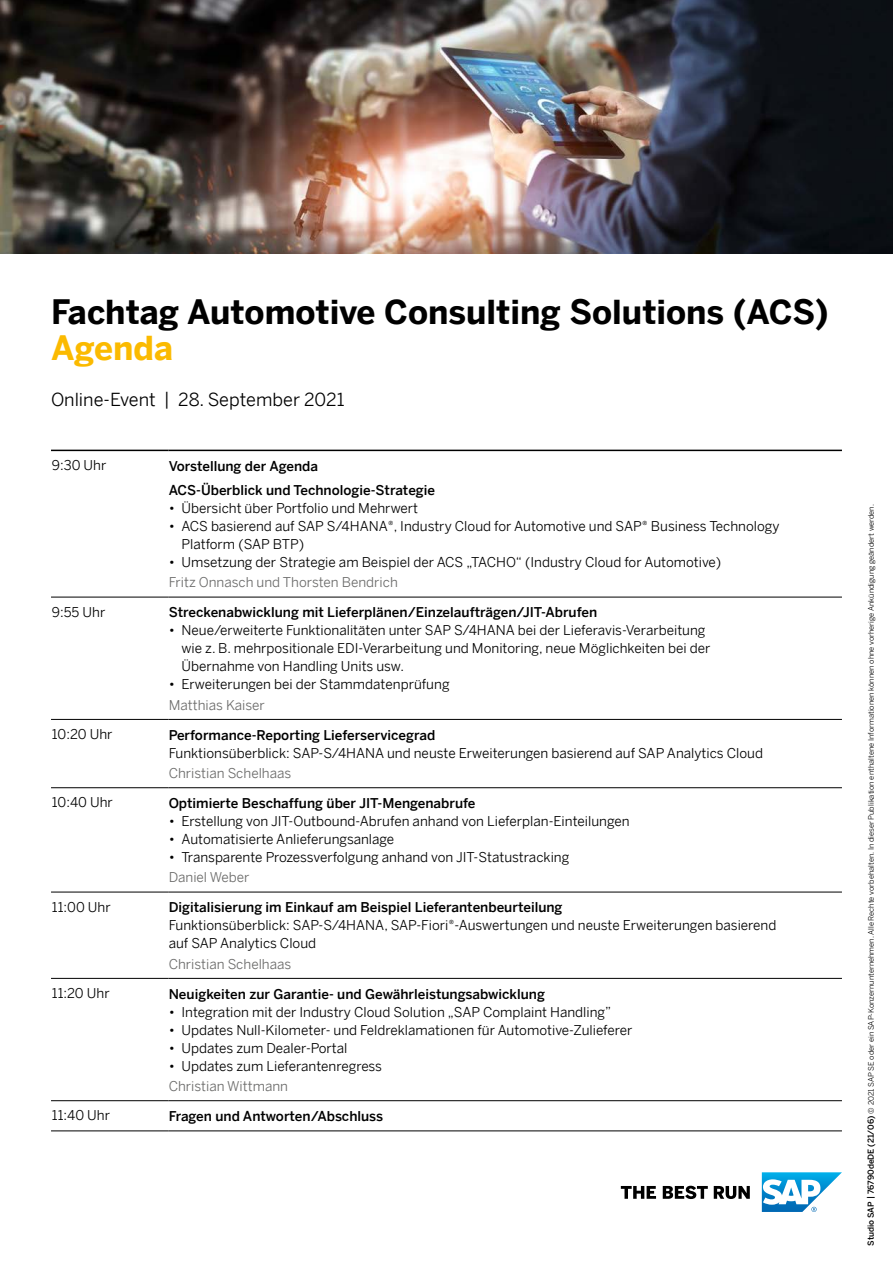
<style>
.page{position:relative;width:893px;height:1263px;background:#fff}
.page>*{position:absolute;margin:0;border:0;box-sizing:border-box;transform-origin:0 0}
.t1{font:700 33px "Benton Sans";color:#000}
.t2{font:700 33px "Benton Sans";color:#fbba00}
.t3{font:18px "Benton Sans";color:#000}
.t4{font:13.5px/18px "Benton Sans";color:#000}
.t5{font:500 13.5px/24.5px "Benton Sans";color:#000}
.t6{font:13.5px "Benton Sans";color:#6b6b6a}
.t7{font:7.5px "Benton Sans";color:#000}
.s1{font-weight:500;font-size:8.25px}
</style>
<div class="page">
<svg style="left:621px;top:1186px;width:129px;height:13px"></svg>
<svg style="left:762px;top:1172px;width:80px;height:40px"></svg>
<hr style="left:51px;top:787px;width:118px;height:1px;background:#000">
<hr style="left:169px;top:787px;width:673px;height:1px;background:#000">
<hr style="left:51px;top:892px;width:118px;height:1px;background:#000">
<hr style="left:169px;top:892px;width:673px;height:1px;background:#000">
<hr style="left:51px;top:978px;width:118px;height:1px;background:#000">
<hr style="left:169px;top:978px;width:673px;height:1px;background:#000">
<hr style="left:51px;top:1100px;width:118px;height:1px;background:#000">
<hr style="left:169px;top:1100px;width:673px;height:1px;background:#000">
<hr style="left:51px;top:1130px;width:118px;height:1px;background:#000">
<hr style="left:169px;top:1130px;width:673px;height:1px;background:#000">
<hr style="left:51px;top:719px;width:118px;height:1px;background:#000">
<hr style="left:169px;top:719px;width:673px;height:1px;background:#000">
<hr style="left:51px;top:597px;width:118px;height:1px;background:#000">
<hr style="left:169px;top:597px;width:673px;height:1px;background:#000">
<hr style="left:51px;top:450px;width:118px;height:1px;background:#000">
<hr style="left:169px;top:450px;width:673px;height:1px;background:#000">
<img style="left:0;top:0;width:893px;height:253px">
<h1 class="t1" style="left:51px;top:287px;width:779px">Fachtag Automotive Consulting Solutions (ACS)</h1>
<h1 class="t2" style="left:51px;top:323px;width:124px">Agenda</h1>
<h2 class="t3" style="left:51px;top:387px;width:295px">Online-Event | 28. September 2021</h2>
<p class="t4" style="left:52px;top:455px;width:56px">9:30 Uhr</p>
<p class="t5" style="left:169px;top:453px;width:268px">Vorstellung der Agenda<br>ACS-Überblick und Technologie-Strategie</p>
<p class="t4" style="left:169px;top:498px;width:251px">• Übersicht über Portfolio und Mehrwert</p>
<p class="t4" style="left:181px;top:516px;width:600px;text-indent:-13px">• ACS basierend auf SAP S/4HANA®, Industry Cloud for Automotive und SAP® Business Technology<br>Platform (SAP BTP)</p>
<p class="t4" style="left:169px;top:552px;width:554px">• Umsetzung der Strategie am Beispiel der ACS „TACHO“ (Industry Cloud for Automotive)</p>
<p class="t6" style="left:169px;top:573px;width:231px">Fritz Onnasch und Thorsten Bendrich</p>
<p class="t4" style="left:52px;top:602px;width:55px">9:55 Uhr</p>
<p class="t5" style="left:169px;top:600px;width:430px">Streckenabwicklung mit Lieferplänen/Einzelaufträgen/JIT-Abrufen</p>
<p class="t4" style="left:181px;top:621px;width:531px;text-indent:-13px">• Neue/erweiterte Funktionalitäten unter SAP S/4HANA bei der Lieferavis-Verarbeitung wie z. B. mehrpositionale EDI-Verarbeitung und Monitoring, neue Möglichkeiten bei der<br>Übernahme von Handling Units usw.</p>
<p class="t4" style="left:169px;top:675px;width:282px">• Erweiterungen bei der Stammdatenprüfung</p>
<p class="t6" style="left:169px;top:695px;width:98px">Matthias Kaiser</p>
<p class="t4" style="left:52px;top:724px;width:62px">10:20 Uhr</p>
<p class="t5" style="left:169px;top:722px;width:268px">Performance-Reporting Lieferservicegrad</p>
<p class="t4" style="left:169px;top:743px;width:596px">Funktionsüberblick: SAP-S/4HANA und neuste Erweiterungen basierend auf SAP Analytics Cloud</p>
<p class="t6" style="left:169px;top:763px;width:124px">Christian Schelhaas</p>
<p class="t4" style="left:52px;top:793px;width:63px">10:40 Uhr</p>
<p class="t5" style="left:169px;top:790px;width:308px">Optimierte Beschaffung über JIT-Mengenabrufe</p>
<p class="t4" style="left:169px;top:811px;width:462px">• Erstellung von JIT-Outbound-Abrufen anhand von Lieferplan-Einteilungen</p>
<p class="t4" style="left:169px;top:829px;width:227px">• Automatisierte Anlieferungsanlage</p>
<p class="t4" style="left:169px;top:847px;width:402px">• Transparente Prozessverfolgung anhand von JIT-Statustracking</p>
<p class="t6" style="left:169px;top:868px;width:82px">Daniel Weber</p>
<p class="t4" style="left:52px;top:897px;width:60px">11:00 Uhr</p>
<p class="t5" style="left:169px;top:895px;width:395px">Digitalisierung im Einkauf am Beispiel Lieferantenbeurteilung</p>
<p class="t4" style="left:169px;top:916px;width:609px">Funktionsüberblick: SAP-S/4HANA, SAP-Fiori®-Auswertungen und neuste Erweiterungen basierend auf SAP Analytics Cloud</p>
<p class="t6" style="left:169px;top:954px;width:124px">Christian Schelhaas</p>
<p class="t4" style="left:52px;top:983px;width:59px">11:20 Uhr</p>
<p class="t5" style="left:169px;top:981px;width:378px">Neuigkeiten zur Garantie- und Gewährleistungsabwicklung</p>
<p class="t4" style="left:169px;top:1002px;width:444px">• Integration mit der Industry Cloud Solution „SAP Complaint Handling”</p>
<p class="t4" style="left:169px;top:1020px;width:465px">• Updates Null-Kilometer- und Feldreklamationen für Automotive-Zulieferer</p>
<p class="t4" style="left:169px;top:1038px;width:180px">• Updates zum Dealer-Portal</p>
<p class="t4" style="left:169px;top:1056px;width:215px">• Updates zum Lieferantenregress</p>
<p class="t6" style="left:169px;top:1076px;width:121px">Christian Wittmann</p>
<p class="t4" style="left:52px;top:1105px;width:60px">11:40 Uhr</p>
<p class="t5" style="left:169px;top:1103px;width:216px">Fragen und Antworten/Abschluss</p>
<p class="t7" style="left:866px;top:1246px;width:743px;rotate:-90deg"><span class="s1">Studio SAP | 76790deDE (21/06)</span> © 2021 SAP SE oder ein SAP-Konzernunternehmen. Alle Rechte vorbehalten. In dieser Publikation enthaltene Informationen können ohne vorherige Ankündigung geändert werden.</p>
</div>
